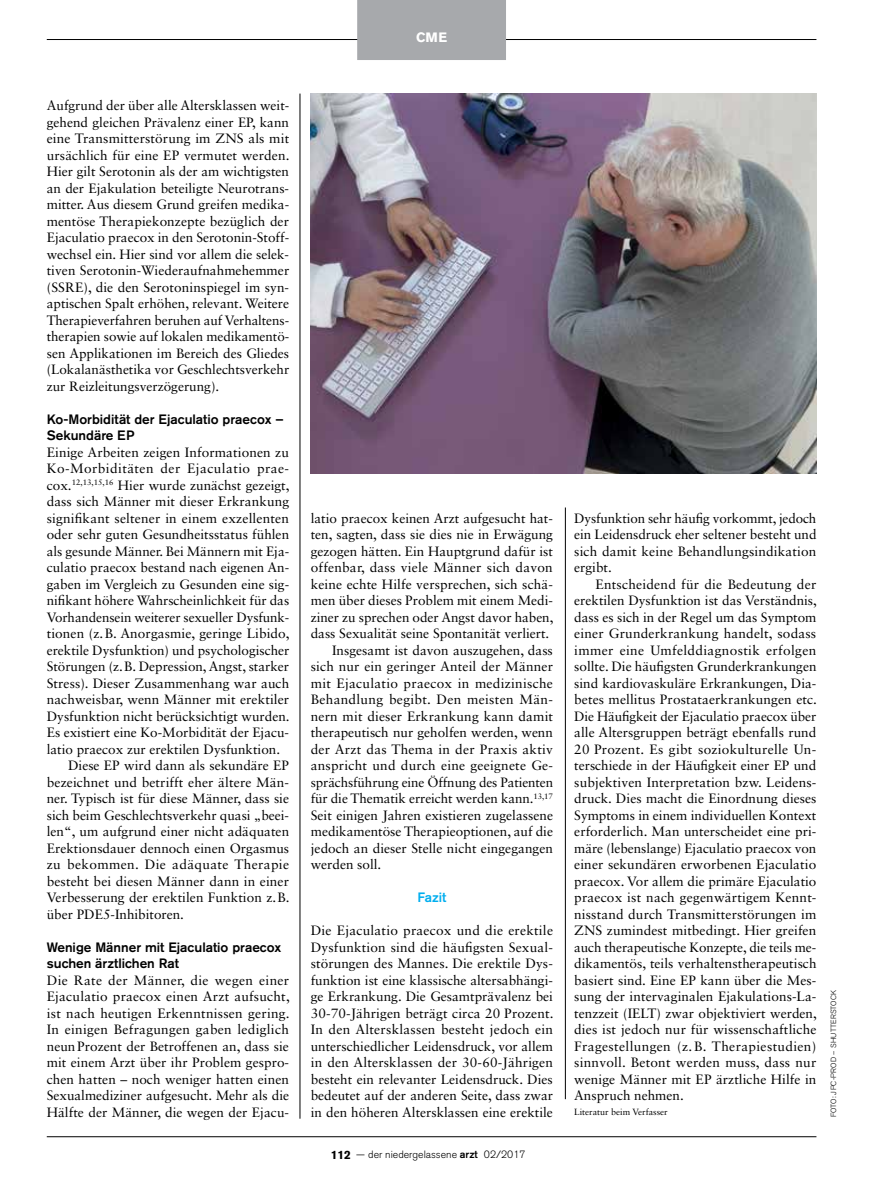
<style>
.page{position:relative;width:893px;height:1191px;background:#fff}
.page>*{position:absolute;margin:0;border:0;box-sizing:border-box;transform-origin:0 0}
.t1{font:13.5px/16.5px "Sabon LT Std";color:#000;text-align:justify}
.t2{font:500 13.5px/16.5px "Akzidenz Grotesk BQ";color:#000}
.t3{font:13.5px "Sabon LT Std";letter-spacing:.02em;color:#000}
.t4{font:13.5px "Sabon LT Std";letter-spacing:.03em;color:#000}
.t5{font:13.5px "Sabon LT Std";letter-spacing:.025em;color:#000}
.t6{font:500 13.5px "Akzidenz Grotesk BQ";color:#00aeef}
.t7{font:700 13.5px "Akzidenz Grotesk BQ";color:#fff}
.t8{font:300 10.5px "Akzidenz Grotesk BQ";color:#000}
.t9{font:9px "Sabon LT Std";color:#000}
.t10{font:300 7.5px "Akzidenz Grotesk BQ";letter-spacing:.03em;color:#000}
.s1{font-weight:700;font-size:12px}
.s2{font-weight:500}
</style>
<div class="page">
<hr style="left:47px;top:39px;width:769px;height:1px;background:#000">
<div style="left:357px;top:0;width:149px;height:60px;background:#a7a9ac"></div>
<hr style="left:892px;top:0;width:1px;height:1191px;background:#a7a9ac">
<hr style="left:47px;top:1136px;width:769px;height:1px;background:#000">
<hr style="left:565px;top:507px;width:1px;height:592px;background:#000">
<hr style="left:300px;top:94px;width:1px;height:1024px;background:#000">
<img style="left:310px;top:94px;width:506px;height:379px">
<p class="t7" style="left:416px;top:30px;width:33px">CME</p>
<p class="t1" style="left:47px;top:97px;width:244px">Aufgrund der über alle Altersklassen weit&shy;gehend gleichen Prävalenz einer EP, kann eine Transmitterstörung im ZNS als mit ursächlich für eine EP vermutet werden.<br>Hier gilt Serotonin als der am wichtigsten an der Ejakulation beteiligte Neurotrans&shy;mitter. Aus diesem Grund greifen medika&shy;mentöse Therapiekonzepte bezüglich der Ejaculatio praecox in den Serotonin-Stoff&shy;wechsel ein. Hier sind vor allem die selek&shy;tiven Serotonin-Wiederaufnahmehemmer (SSRE), die den Serotoninspiegel im syn&shy;aptischen Spalt erhöhen, relevant. Weitere Therapieverfahren beruhen auf Verhaltens&shy;therapien sowie auf lokalen medikamentö&shy;sen Applikationen im Bereich des Gliedes (Lokalanästhetika vor Geschlechtsverkehr zur Reizleitungsverzögerung).</p>
<p class="t2" style="left:47px;top:410px;width:238px">Ko-Morbidität der Ejaculatio praecox –<br>Sekundäre EP</p>
<p class="t1" style="left:47px;top:443px;width:244px">Einige Arbeiten zeigen Informationen zu</p>
<p class="t4" style="left:47px;top:460px;width:244px">Ko-Morbiditäten der Ejaculatio prae-</p>
<p class="t1" style="left:47px;top:476px;width:244px">cox.<sup>12,13,15,16</sup> Hier wurde zunächst gezeigt,</p>
<p class="t1" style="left:47px;top:493px;width:244px">dass sich Männer mit dieser Erkrankung</p>
<p class="t1" style="left:47px;top:509px;width:244px">signifikant seltener in einem exzellenten</p>
<p class="t1" style="left:47px;top:526px;width:244px">oder sehr guten Gesundheitsstatus fühlen</p>
<p class="t1" style="left:47px;top:542px;width:244px">als gesunde Männer. Bei Männern mit Eja-</p>
<p class="t1" style="left:47px;top:559px;width:244px">culatio praecox bestand nach eigenen An-</p>
<p class="t1" style="left:47px;top:575px;width:244px">gaben im Vergleich zu Gesunden eine sig-</p>
<p class="t1" style="left:47px;top:592px;width:244px">nifikant höhere Wahrscheinlichkeit für das</p>
<p class="t1" style="left:47px;top:608px;width:244px">Vorhandensein weiterer sexueller Dysfunk-</p>
<p class="t1" style="left:47px;top:625px;width:244px">tionen (z.B. Anorgasmie, geringe Libido,</p>
<p class="t1" style="left:47px;top:641px;width:244px">erektile Dysfunktion) und psychologischer</p>
<p class="t1" style="left:47px;top:658px;width:244px">Störungen (z.B. Depression, Angst, starker</p>
<p class="t1" style="left:47px;top:674px;width:244px">Stress). Dieser Zusammenhang war auch</p>
<p class="t1" style="left:47px;top:691px;width:244px">nachweisbar, wenn Männer mit erektiler</p>
<p class="t1" style="left:47px;top:707px;width:244px">Dysfunktion nicht berücksichtigt wurden.</p>
<p class="t1" style="left:47px;top:724px;width:244px">Es existiert eine Ko-Morbidität der Ejacu-</p>
<p class="t1" style="left:47px;top:740px;width:235px">latio praecox zur erektilen Dysfunktion.</p>
<p class="t1" style="left:68px;top:757px;width:223px">Diese EP wird dann als sekundäre EP</p>
<p class="t1" style="left:47px;top:773px;width:244px">bezeichnet und betrifft eher ältere Män-</p>
<p class="t1" style="left:47px;top:790px;width:244px">ner. Typisch ist für diese Männer, dass sie</p>
<p class="t1" style="left:47px;top:806px;width:244px">sich beim Geschlechtsverkehr quasi „beei-</p>
<p class="t1" style="left:47px;top:823px;width:244px">len“, um aufgrund einer nicht adäquaten</p>
<p class="t1" style="left:47px;top:839px;width:244px">Erektionsdauer dennoch einen Orgasmus</p>
<p class="t5" style="left:47px;top:856px;width:244px">zu bekommen. Die adäquate Therapie</p>
<p class="t1" style="left:47px;top:872px;width:244px">besteht bei diesen Männer dann in einer</p>
<p class="t1" style="left:47px;top:889px;width:244px">Verbesserung der erektilen Funktion z.B.</p>
<p class="t1" style="left:47px;top:905px;width:139px">über PDE5-Inhibitoren.</p>
<p class="t2" style="left:47px;top:938px;width:236px">Wenige Männer mit Ejaculatio praecox suchen ärztlichen Rat</p>
<p class="t1" style="left:47px;top:971px;width:245px">Die Rate der Männer, die wegen einer Ejaculatio praecox einen Arzt aufsucht, ist nach heutigen Erkenntnissen gering.<br>In einigen Befragungen gaben lediglich neunProzent der Betroffenen an, dass sie mit einem Arzt über ihr Problem gespro&shy;chen hatten – noch weniger hatten einen Sexualmediziner aufgesucht. Mehr als die Hälfte der Männer, die wegen der Ejacu-</p>
<p class="t1" style="left:311px;top:509px;width:244px">latio praecox keinen Arzt aufgesucht hat-</p>
<p class="t1" style="left:311px;top:526px;width:244px">ten, sagten, dass sie dies nie in Erwägung</p>
<p class="t1" style="left:311px;top:542px;width:244px">gezogen hätten. Ein Hauptgrund dafür ist</p>
<p class="t1" style="left:311px;top:559px;width:243px">offenbar, dass viele Männer sich davon</p>
<p class="t1" style="left:311px;top:575px;width:244px">keine echte Hilfe versprechen, sich schä-</p>
<p class="t1" style="left:311px;top:592px;width:244px">men über dieses Problem mit einem Medi-</p>
<p class="t1" style="left:311px;top:608px;width:244px">ziner zu sprechen oder Angst davor haben,</p>
<p class="t1" style="left:311px;top:625px;width:240px">dass Sexualität seine Spontanität verliert.</p>
<p class="t1" style="left:332px;top:641px;width:222px">Insgesamt ist davon auszugehen, dass</p>
<p class="t1" style="left:311px;top:658px;width:244px">sich nur ein geringer Anteil der Männer</p>
<p class="t3" style="left:311px;top:675px;width:244px">mit Ejaculatio praecox in medizinische</p>
<p class="t3" style="left:311px;top:691px;width:244px">Behandlung begibt. Den meisten Män-</p>
<p class="t1" style="left:311px;top:707px;width:244px">nern mit dieser Erkrankung kann damit</p>
<p class="t1" style="left:311px;top:724px;width:244px">therapeutisch nur geholfen werden, wenn</p>
<p class="t1" style="left:311px;top:740px;width:244px">der Arzt das Thema in der Praxis aktiv</p>
<p class="t1" style="left:311px;top:757px;width:244px">anspricht und durch eine geeignete Ge-</p>
<p class="t1" style="left:311px;top:773px;width:244px">sprächsführung eine Öffnung des Patienten</p>
<p class="t1" style="left:311px;top:790px;width:244px">für die Thematik erreicht werden kann.<sup>13,17</sup></p>
<p class="t1" style="left:311px;top:806px;width:244px">Seit einigen Jahren existieren zugelassene</p>
<p class="t1" style="left:311px;top:823px;width:244px">medikamentöse Therapieoptionen, auf die</p>
<p class="t1" style="left:311px;top:839px;width:244px">jedoch an dieser Stelle nicht eingegangen</p>
<p class="t1" style="left:311px;top:856px;width:72px">werden soll.</p>
<p class="t6" style="left:417px;top:889px;width:30px">Fazit</p>
<p class="t1" style="left:311px;top:922px;width:244px">Die Ejaculatio praecox und die erektile Dysfunktion sind die häufigsten Sexual&shy;störungen des Mannes. Die erektile Dys&shy;funktion ist eine klassische altersabhängi&shy;ge Erkrankung. Die Gesamtprävalenz bei 30-70-Jährigen beträgt circa 20 Prozent.<br>In den Altersklassen besteht jedoch ein unterschiedlicher Leidensdruck, vor allem in den Altersklassen der 30-60-Jährigen besteht ein relevanter Leidensdruck. Dies bedeutet auf der anderen Seite, dass zwar in den höheren Altersklassen eine erektile</p>
<p class="t8" style="left:331px;top:1148px;width:196px"><span class="s1">112</span> — der niedergelassene <span class="s2">arzt</span> 02/2017</p>
<p class="t1" style="left:574px;top:509px;width:244px">Dysfunktion sehr häufig vorkommt, jedoch ein Leidensdruck eher seltener besteht und sich damit keine Behandlungsindikation ergibt.</p>
<p class="t1" style="left:574px;top:575px;width:244px;text-indent:21px">Entscheidend für die Bedeutung der erektilen Dysfunktion ist das Verständnis, dass es sich in der Regel um das Symptom einer Grunderkrankung handelt, sodass immer eine Umfelddiagnostik erfolgen sollte. Die häufigsten Grunderkrankungen sind kardiovaskuläre Erkrankungen, Dia&shy;betes mellitus Prostataerkrankungen etc.<br>Die Häufigkeit der Ejaculatio praecox über alle Altersgruppen beträgt ebenfalls rund 20 Prozent. Es gibt soziokulturelle Un&shy;terschiede in der Häufigkeit einer EP und subjektiven Interpretation bzw. Leidens&shy;druck. Dies macht die Einordnung dieses Symptoms in einem individuellen Kontext erforderlich. Man unterscheidet eine pri&shy;märe (lebenslange) Ejaculatio praecox von einer sekundären erworbenen Ejaculatio praecox. Vor allem die primäre Ejaculatio praecox ist nach gegenwärtigem Kennt&shy;nisstand durch Transmitterstörungen im ZNS zumindest mitbedingt. Hier greifen auch therapeutische Konzepte, die teils me&shy;dikamentös, teils verhaltenstherapeutisch basiert sind. Eine EP kann über die Mes&shy;sung der intervaginalen Ejakulations-La&shy;tenzzeit (IELT) zwar objektiviert werden, dies ist jedoch nur für wissenschaftliche Fragestellungen (z.B. Therapiestudien) sinnvoll. Betont werden muss, dass nur wenige Männer mit EP ärztliche Hilfe in Anspruch nehmen.</p>
<p class="t9" style="left:574px;top:1106px;width:95px">Literatur beim Verfasser</p>
<p class="t10" style="left:829px;top:1117px;width:128px;rotate:-90deg">FOTO: JPC-PROD – SHUTTERSTOCK</p>
</div>
